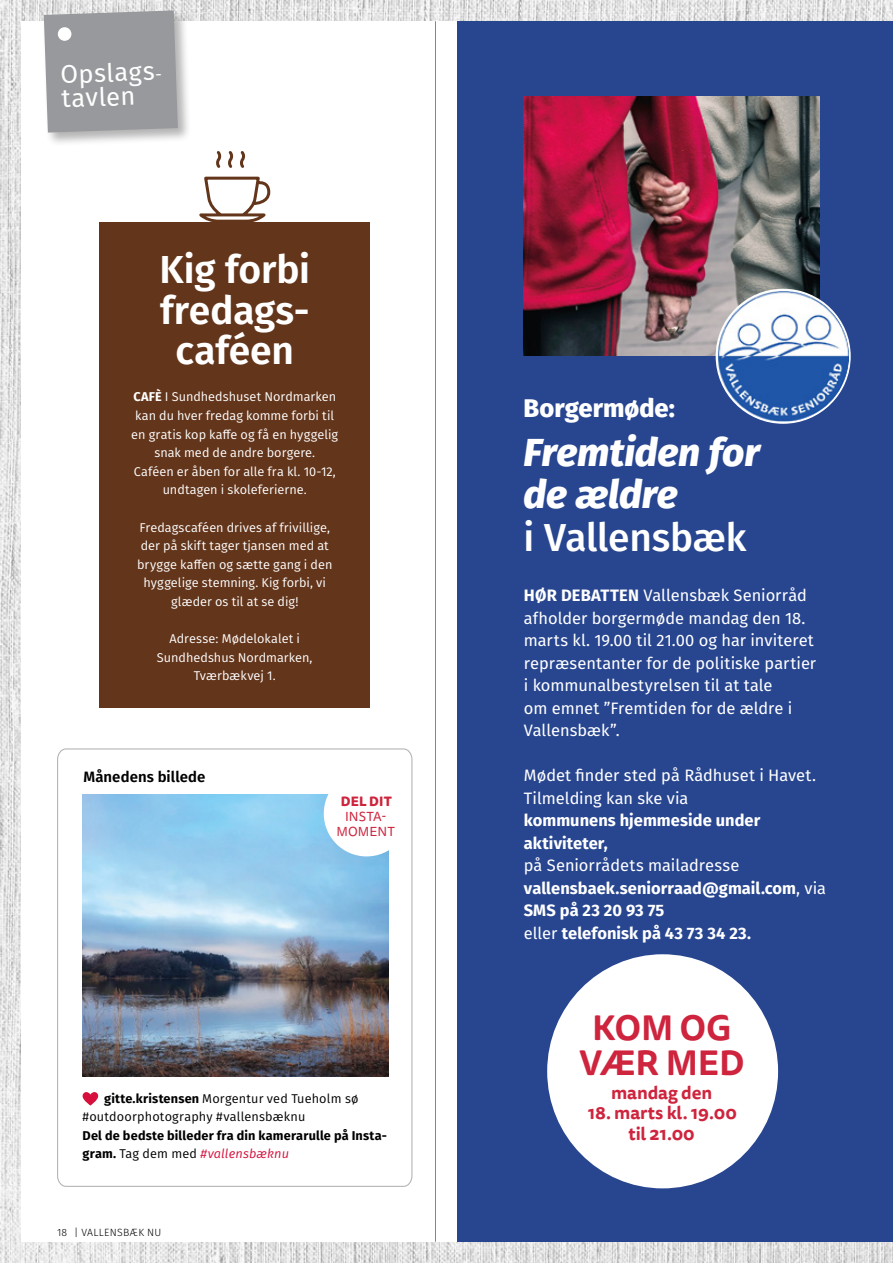
<style>
.page{position:relative;width:893px;height:1263px;background:#fff}
.page>*{position:absolute;margin:0;border:0;box-sizing:border-box;transform-origin:0 0}
.t1{font:600 39px/40.5px "Fira Sans";letter-spacing:-.005em;color:#fff;text-align:center}
.t2{font:italic 800 39px/42px "Fira Sans";letter-spacing:-.005em;color:#fff}
.t3{font:500 39px "Fira Sans";letter-spacing:-.005em;color:#fff}
.t4{font:700 34.5px/34.5px "Tisa Sans Pro";letter-spacing:-.005em;color:#ce243d;text-align:center}
.t5{font:25.5px/24px "Fira Sans";color:#fff}
.t6{font:800 25.5px "Fira Sans";color:#fff}
.t7{font:700 18px/20.7px "Tisa Sans Pro";letter-spacing:-.005em;color:#ce243d;text-align:center}
.t8{font:16.5px/22.5px "Fira Sans";color:#fff}
.t9{font:700 16.5px/22.5px "Fira Sans";letter-spacing:.005em;color:#fff}
.t10{font:600 15px "Fira Sans";letter-spacing:.005em;color:#000}
.t11{font:13.05px/15px "Tisa Sans Pro";letter-spacing:.005em;color:#ce243d;text-align:center}
.t12{font:800 13.05px "Tisa Sans Pro";letter-spacing:.015em;color:#ce243d}
.t13{font:12.75px/18.6px "Fira Sans";letter-spacing:.005em;color:#fff;text-align:center}
.t14{font:700 12.75px/18.6px "Fira Sans";letter-spacing:.015em;color:#000}
.t15{font:12.75px/18.6px "Fira Sans";letter-spacing:.015em;color:#000}
.t16{font:300 10.5px "Fira Sans";letter-spacing:.025em;color:#000}
.s1{font-weight:700}
.s2{font-weight:400}
.s3{font-weight:400;font-style:italic;color:#d60f3c}
</style>
<div class="page">
<img style="left:0;top:0;width:893px;height:1263px">
<div style="left:21px;top:21px;width:872px;height:1221px;background:#fff"></div>
<div style="left:42px;top:9px;width:150px;height:137px;background:#000;opacity:.3"></div>
<svg style="left:44px;top:10px;width:134px;height:123px;background:#9c9da0"></svg>
<div style="left:58px;top:27px;width:13px;height:14px;background:#fff;border-radius:50%"></div>
<svg style="left:57px;top:748px;width:356px;height:439px"></svg>
<img style="left:83px;top:794px;width:306px;height:282px">
<svg style="left:82px;top:1091px;width:16px;height:14px"></svg>
<hr style="left:435px;top:21px;width:1px;height:1221px;background:#878787">
<div style="left:457px;top:21px;width:436px;height:1221px;background:#284690"></div>
<img style="left:524px;top:97px;width:296px;height:258px">
<div style="left:547px;top:954px;width:231px;height:234px;background:#fff;border-radius:50%"></div>
<div style="left:324px;top:771px;width:85px;height:85px;background:#fff;border-radius:50%"></div>
<img style="left:718px;top:290px;width:130px;height:132px">
<div style="left:99px;top:223px;width:271px;height:485px;background:#63351b"></div>
<svg style="left:198px;top:151px;width:74px;height:72px"></svg>
<h3 class="t5" style="left:60px;top:62px;width:104px;rotate:-2deg">Opslags&shy;tavlen</h3>
<h1 class="t1" style="left:159px;top:247px;width:152px">Kig forbi fredags&shy;caféen</h1>
<p class="t13" style="left:131px;top:387px;width:208px"><span class="s1">CAFÈ</span> I Sundhedshuset Nordmarken kan du hver fredag komme forbi til en gratis kop kaffe og få en hyggelig snak med de andre borgere.<br>Caféen er åben for alle fra kl. 10-12, undtagen i skoleferierne.</p>
<p class="t13" style="left:137px;top:517px;width:197px">Fredagscaféen drives af frivillige, der på skift tager tjansen med at brygge kaffen og sætte gang i den hyggelige stemning. Kig forbi, vi glæder os til at se dig!</p>
<p class="t13" style="left:157px;top:629px;width:157px">Adresse: Mødelokalet i<br>Sundhedshus Nordmarken,<br>Tværbækvej 1.</p>
<p class="t10" style="left:83px;top:765px;width:124px">Månedens billede</p>
<p class="t12" style="left:341px;top:791px;width:53px">DEL DIT</p>
<p class="t11" style="left:336px;top:809px;width:60px">INSTA-<br>MOMENT</p>
<p class="t15" style="left:83px;top:1088px;width:278px;text-indent:22px"><span class="s1">gitte.kristensen</span> Morgentur ved Tueholm sø #outdoorphotography #vallensbæknu</p>
<p class="t14" style="left:83px;top:1125px;width:306px">Del de bedste billeder fra din kamerarulle på Insta&shy;gram. <span class="s2">Tag dem med</span> <span class="s3">#vallensbæknu</span></p>
<p class="t16" style="left:57px;top:1225px;width:106px">18 | VALLENSBÆK NU</p>
<h3 class="t6" style="left:524px;top:386px;width:153px">Borgermøde:</h3>
<h1 class="t2" style="left:524px;top:428px;width:238px">Fremtiden for de ældre</h1>
<h1 class="t3" style="left:524px;top:506px;width:225px">i Vallensbæk</h1>
<p class="t8" style="left:524px;top:583px;width:294px"><span class="s1">HØR DEBATTEN</span> Vallensbæk Seniorråd afholder borgermøde mandag den 18. marts kl. 19.00 til 21.00 og har inviteret repræsentanter for de politiske partier i kommunalbestyrelsen til at tale<br>om emnet ”Fremtiden for de ældre i Vallensbæk”.</p>
<p class="t8" style="left:524px;top:764px;width:294px">Mødet finder sted på Rådhuset i Havet.<br>Tilmelding kan ske via</p>
<p class="t9" style="left:524px;top:808px;width:238px">kommunens hjemmeside under aktiviteter,</p>
<p class="t9" style="left:524px;top:853px;width:304px"><span class="s2">på Seniorrådets mailadresse </span>vallensbaek.seniorraad@gmail.com<span class="s2">, via<br></span>SMS på 23 20 93 75<br><span class="s2">eller</span> telefonisk på 43 73 34 23.</p>
<h2 class="t4" style="left:579px;top:1011px;width:167px">KOM OG<br>VÆR MED</h2>
<h3 class="t7" style="left:611px;top:1082px;width:103px">mandag den</h3>
<h3 class="t7" style="left:588px;top:1102px;width:150px">18. marts kl. 19.00 til 21.00</h3>
</div>
